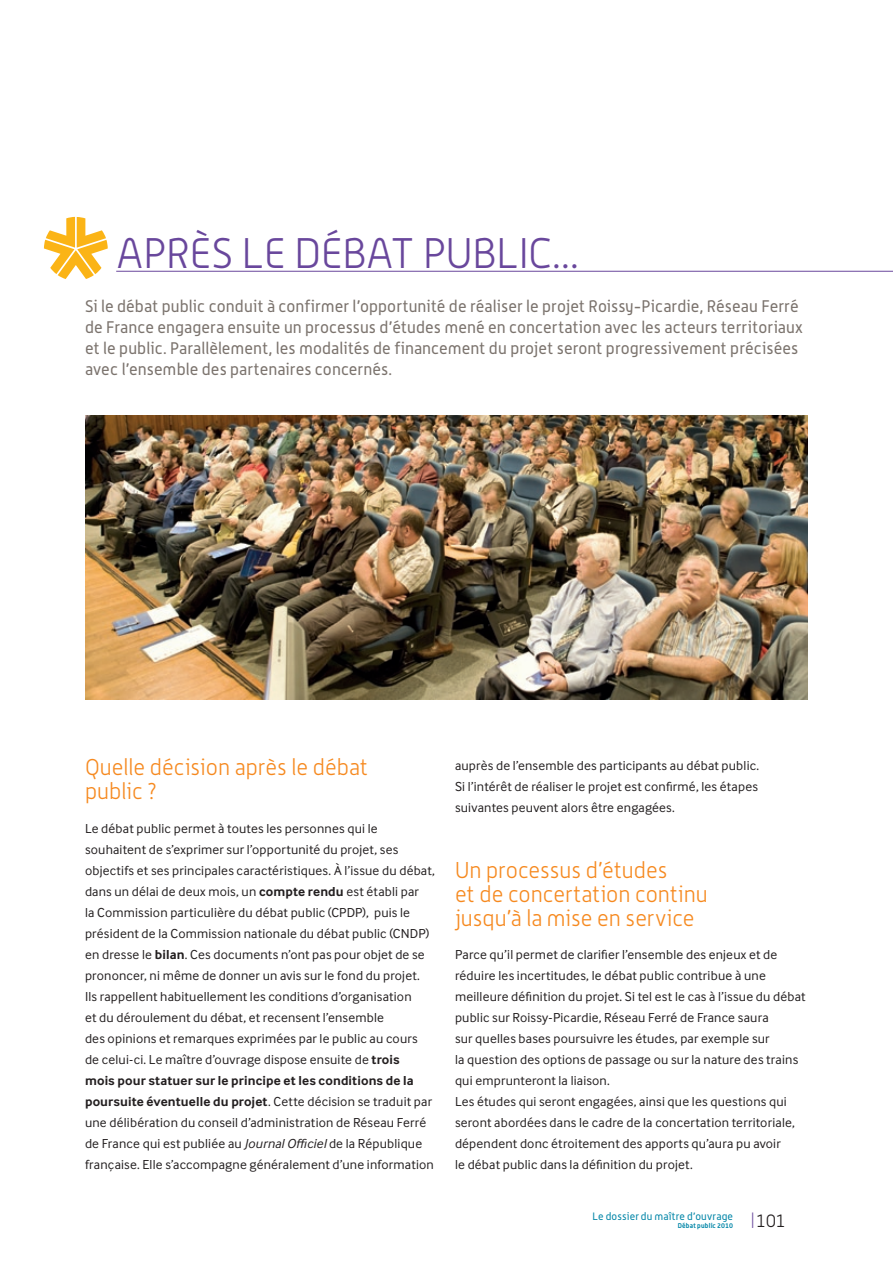
<style>
.page{position:relative;width:893px;height:1263px;background:#fff}
.page>*{position:absolute;margin:0;border:0;box-sizing:border-box;transform-origin:0 0}
.t1{font:300 42px "Alwyn";letter-spacing:.005em;color:#69479c}
.t2{font:300 22.5px/24px "Alwyn";color:#f6891f}
.t3{font:300 18px "Alwyn";color:#231f20}
.t4{font:16.5px/21px "Alwyn";letter-spacing:.005em;color:#7b736d}
.t5{font:13.5px/21px "Inter Face";letter-spacing:.015em;color:#231f20}
.t6{font:10.5px "Alwyn";letter-spacing:.02em;color:#0085a7}
.t7{font:700 6.75px "Alwyn";letter-spacing:.025em;color:#0085a7}
.s1{font-weight:700}
.s2{font-style:italic}
.s3{font-weight:100;font-size:21.75px;color:#69479c}
</style>
<div class="page">
<img style="left:85px;top:416px;width:723px;height:284px">
<svg style="left:44px;top:217px;width:64px;height:62px"></svg>
<hr style="left:116px;top:271px;width:777px;height:1px;background:#69479c">
<h1 class="t1" style="left:116px;top:229px;width:203px">Après le déba</h1>
<h1 class="t1" style="left:391px;top:229px;width:54px">t public</h1>
<h1 class="t1" style="left:552px;top:229px;width:28px">...</h1>
<p class="t4" style="left:85px;top:295px;width:719px">Si le débat public conduit à confirmer l’opportunité de réaliser le projet Roissy-Picardie, Réseau Ferré de France engagera ensuite un processus d’études mené en concertation avec les acteurs territoriaux et le public. Parallèlement, les modalités de financement du projet seront progressivement précisées avec l’ensemble des partenaires concernés.</p>
<h2 class="t2" style="left:85px;top:755px;width:285px">Quelle décision après le débat public?</h2>
<p class="t5" style="left:85px;top:817px;width:351px">Le débat public permet à toutes les personnes qui le souhaitent de s’exprimer sur l’opportunité du projet, ses objectifs et ses principales caractéristiques. À l’issue du débat, dans un délai de deux mois, un <span class="s1">compte rendu</span> est établi par<br>la Commission particulière du débat public (CPDP), puis le président de la Commission nationale du débat public (CNDP) en dresse le <span class="s1">bilan</span>. Ces documents n’ont pas pour objet de se prononcer, ni même de donner un avis sur le fond du projet.<br>Ils rappellent habituellement les conditions d’organisation<br>et du déroulement du débat, et recensent l’ensemble<br>des opinions et remarques exprimées par le public au cours de celui-ci. Le maître d’ouvrage dispose ensuite de <span class="s1">trois<br>mois pour statuer sur le principe et les conditions de la poursuite éventuelle du projet</span>. Cette décision se traduit par une délibération du conseil d’administration de Réseau Ferré de France qui est publiée au <span class="s2">Journal Officiel</span> de la République française. Elle s’accompagne généralement d’une information</p>
<p class="t5" style="left:455px;top:754px;width:306px;text-align:justify">auprès de l’ensemble des participants au débat public.<br>Si l’intérêt de réaliser le projet est confirmé, les étapes suivantes peuvent alors être engagées.</p>
<h2 class="t2" style="left:455px;top:857px;width:254px">Un processus d’études<br>et de concertation continu jusqu’à la mise en service</h2>
<p class="t5" style="left:455px;top:943px;width:352px">Parce qu’il permet de clarifier l’ensemble des enjeux et de réduire les incertitudes, le débat public contribue à une meilleure définition du projet. Si tel est le cas à l’issue du débat public sur Roissy-Picardie, Réseau Ferré de France saura<br>sur quelles bases poursuivre les études, par exemple sur<br>la question des options de passage ou sur la nature des trains qui emprunteront la liaison.<br>Les études qui seront engagées, ainsi que les questions qui seront abordées dans le cadre de la concertation territoriale, dépendent donc étroitement des apports qu’aura pu avoir<br>le débat public dans la définition du projet.</p>
<p class="t6" style="left:592px;top:1210px;width:142px">Le dossier du maître d’ouvrage</p>
<p class="t7" style="left:678px;top:1221px;width:57px">Débat public 2010</p>
<h3 class="t3" style="left:750px;top:1210px;width:37px"><span class="s3">I</span>101</h3>
</div>
